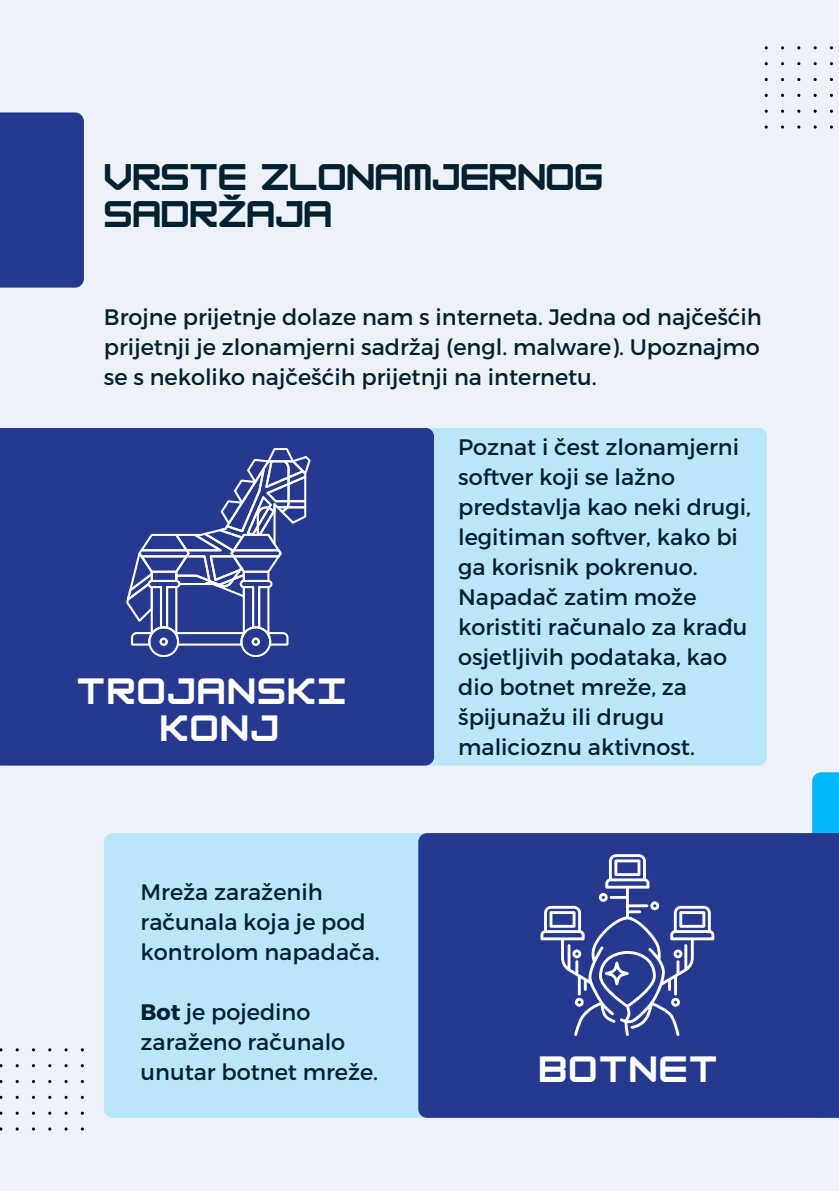
<style>
.page{position:relative;width:839px;height:1191px;background:#fff}
.page>*{position:absolute;margin:0;border:0;box-sizing:border-box;transform-origin:0 0}
.t1{font:700 32.4px/37.6px "HK Modular";color:#012130}
.t2{font:700 32px "HK Modular";letter-spacing:.06em;color:#fff}
.t3{font:22.4px/30px "Montserrat";color:#012130}
.s1{font-weight:700}
</style>
<div class="page">
<div style="left:0;top:0;width:838px;height:1191px;background:#edf2f8"></div>
<div style="left:0;top:112px;width:84px;height:176px;background:#26398e"></div>
<div style="left:3px;top:428px;width:764px;height:338px;background:#b9e7f8;border-radius:9px"></div>
<svg style="left:764px;top:46px;width:69px;height:83px"></svg>
<svg style="left:0;top:1048px;width:84px;height:83px"></svg>
<div style="left:0;top:428px;width:434px;height:338px;background:#26398e"></div>
<div style="left:104px;top:833px;width:689px;height:285px;background:#b9e7f8;border-radius:9px"></div>
<div style="left:812px;top:772px;width:26px;height:346px;background:#00b5f8"></div>
<div style="left:418px;top:833px;width:420px;height:285px;background:#26398e"></div>
<svg style="left:126px;top:448px;width:184px;height:209px;background:#4959a0"></svg>
<svg style="left:540px;top:854px;width:174px;height:182px;background:#4959a0"></svg>
<p class="t1" style="left:104px;top:158px;width:500px">VRSTE ZLONAMJERNOG<br>SADRŽAJA</p>
<p class="t3" style="left:104px;top:301px;width:659px;text-align:justify">Brojne prijetnje dolaze nam s interneta. Jedna od najčešćih prijetnji je zlonamjerni sadržaj (engl. malware). Upoznajmo se s nekoliko najčešćih prijetnji na internetu.</p>
<p class="t2" style="left:77px;top:672px;width:270px">TROJANSKI</p>
<p class="t2" style="left:160px;top:709px;width:120px">KONJ</p>
<p class="t3" style="left:140px;top:876px;width:241px">Mreža zaraženih računala koja je pod kontrolom napadača.</p>
<p class="t3" style="left:140px;top:996px;width:239px"><span class="s1">Bot</span> je pojedino zaraženo računalo unutar botnet mreže.</p>
<p class="t3" style="left:458px;top:431px;width:294px">Poznat i čest zlonamjerni softver koji se lažno predstavlja kao neki drugi, legitiman softver, kako bi ga korisnik pokrenuo.<br>Napadač zatim može koristiti računalo za krađu osjetljivih podataka, kao dio botnet mreže, za špijunažu ili drugu malicioznu aktivnost.</p>
<p class="t2" style="left:539px;top:1050px;width:180px">BOTNET</p>
</div>
